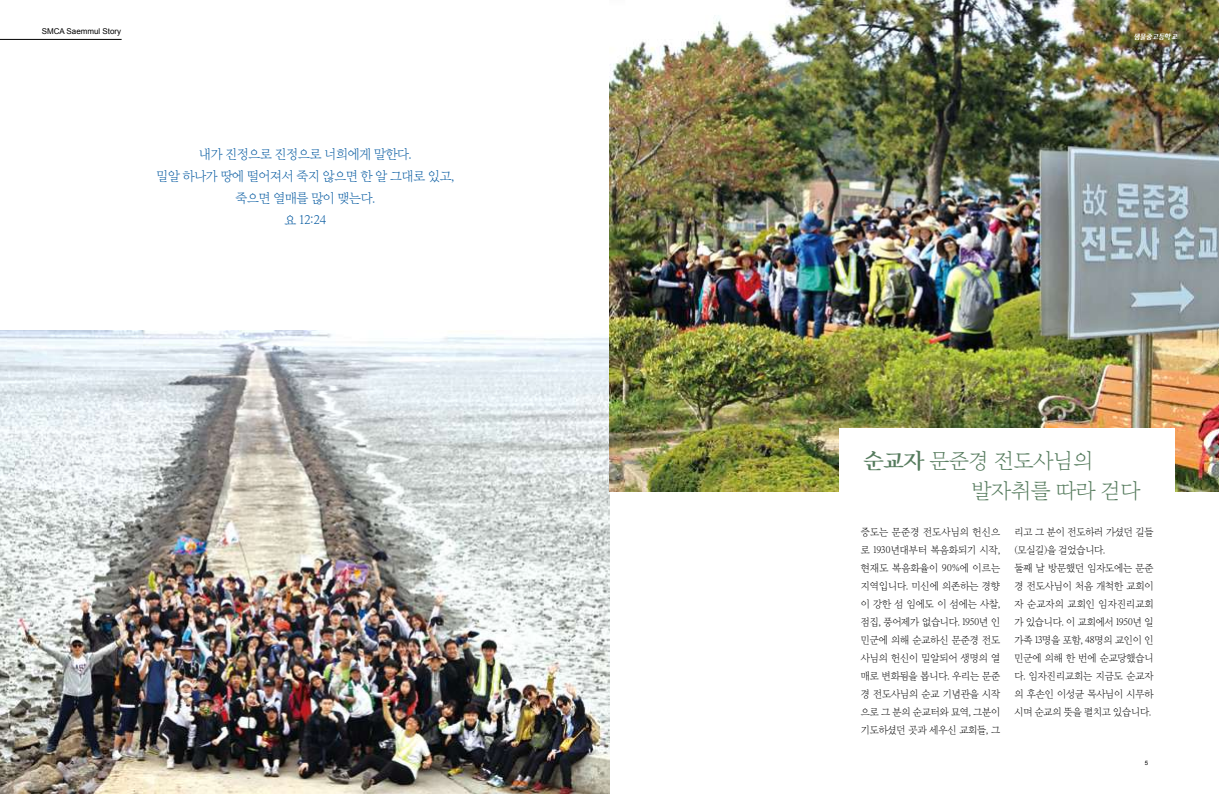
<style>
.page{position:relative;width:1219px;height:794px;background:#fff}
.page>*{position:absolute;margin:0;border:0;box-sizing:border-box;transform-origin:0 0}
.t1{font:21px/29.9px "Yoon Myungjo Pro 720";letter-spacing:-.02em;color:#557b5d}
.t2{font:13px/22px "Yoon Myungjo Pro 720";letter-spacing:-.03em;color:#00579f;text-align:center;scale:.96 1}
.t3{font:10px/18px "Yoon Myungjo Pro 720";letter-spacing:-.025em;color:#000;text-align:justify;scale:.96 1}
.t4{font:8px "Arial";color:#000}
.t5{font:8px "Coolguytrain";color:#fff}
.t6{font:6px "Arial";color:#000}
.s1{font-family:"Yoon Myungjo Pro 750"}
</style>
<div class="page">
<img style="left:0;top:330px;width:609px;height:464px">
<img style="left:610px;top:0;width:609px;height:492px">
<div style="left:840px;top:428px;width:335px;height:295px;background:#fff"></div>
<hr style="left:0;top:39px;width:122px;height:1px;background:#000">
<p class="t4" style="left:42px;top:26px;width:81px">SMCA Saemmul Story</p>
<h2 class="t2" style="left:156px;top:142px;width:312px">내가 진정으로 진정으로 너희에게 말한다.<br>밀알 하나가 땅에 떨어져서 죽지 않으면 한 알 그대로 있고, 죽으면 열매를 많이 맺는다.<br>요 12:24</h2>
<p class="t6" style="left:71px;top:758px;width:5px">4</p>
<p class="t5" style="left:1134px;top:32px;width:45px">샘물중고등학교</p>
<h1 class="t1" style="left:971px;top:445px;width:171px;text-indent:-108px"><span class="s1">순교자</span> 문준경 전도사님의 발자취를 따라 걷다</h1>
<p class="t3" style="left:861px;top:522px;width:147px">증도는 문준경 전도사님의 헌신으 로 1930년대부터 복음화되기 시작, 현재도 복음화율이 90%에 이르는 지역입니다. 미신에 의존하는 경향 이 강한 섬 임에도 이 섬에는 사찰, 점집, 풍어제가 없습니다. 1950년 인 민군에 의해 순교하신 문준경 전도 사님의 헌신이 밀알되어 생명의 열 매로 변화됨을 봅니다. 우리는 문준 경 전도사님의 순교 기념관을 시작 으로 그 분의 순교터와 묘역, 그분이 기도하셨던 곳과 세우신 교회들, 그</p>
<p class="t3" style="left:1014px;top:522px;width:147px;text-align:left">리고 그 분이 전도하러 가셨던 길들 (모실길)을 걸었습니다.<br>둘째 날 방문했던 임자도에는 문준 경 전도사님이 처음 개척한 교회이 자 순교자의 교회인 임자진리교회 가 있습니다. 이 교회에서 1950년 일 가족 13명을 포함, 48명의 교인이 인 민군에 의해 한 번에 순교당했습니 다. 임자진리교회는 지금도 순교자 의 후손인 이성균 목사님이 시무하 시며 순교의 뜻을 펼치고 있습니다.</p>
<p class="t6" style="left:1145px;top:758px;width:5px">5</p>
</div>
